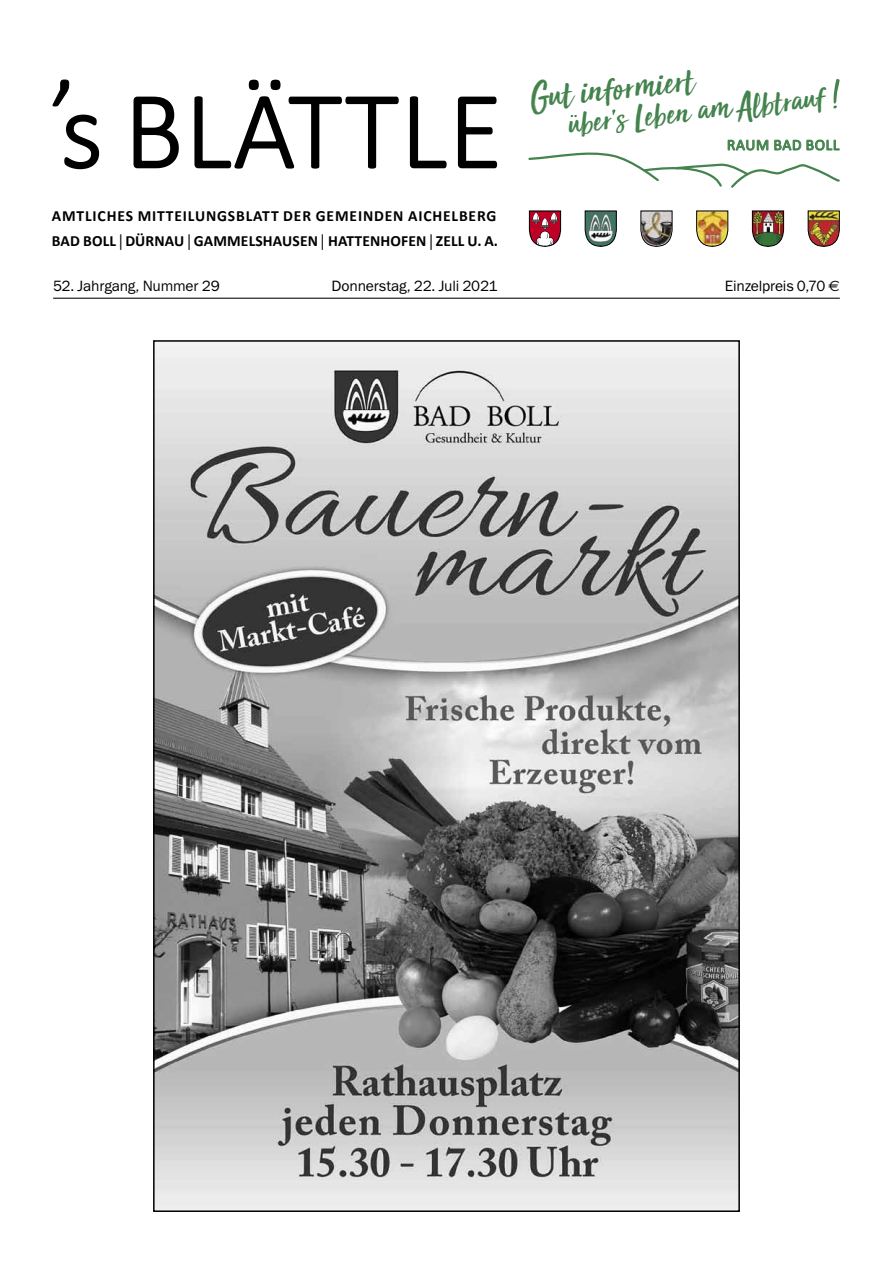
<style>
.page{position:relative;width:893px;height:1263px;background:#fff}
.page>*{position:absolute;margin:0;border:0;box-sizing:border-box;transform-origin:0 0}
.t1{font:300 110.85px "Calibri";letter-spacing:.015em;color:#000}
.t2{font:39.3px "Sun Valley";color:#44834d}
.t3{font:36px "Sun Valley";color:#44834d}
.t4{font:700 15.6px/24.5px "Calibri";letter-spacing:.045em;color:#000}
.t5{font:15.6px "Calibri";letter-spacing:.04em;color:#44834d}
.t6{font:15px "Franklin Gothic Book ITC";letter-spacing:-.015em;color:#000}
.s1{font-family:"Frutiger";font-weight:300}
.s2{font-family:"Euro Sans"}
</style>
<div class="page">
<svg style="left:64px;top:114px;width:36px;height:56px"></svg>
<svg style="left:133px;top:96px;width:46px;height:73px"></svg>
<svg style="left:194px;top:79px;width:205px;height:90px"></svg>
<svg style="left:409px;top:96px;width:38px;height:73px"></svg>
<svg style="left:457px;top:96px;width:41px;height:73px"></svg>
<svg style="left:528px;top:139px;width:312px;height:49px"></svg>
<svg style="left:571px;top:79px;width:269px;height:38px"></svg>
<svg style="left:52px;top:79px;width:18px;height:28px"></svg>
<svg style="left:529px;top:210px;width:32px;height:37px"></svg>
<svg style="left:584px;top:210px;width:33px;height:37px"></svg>
<svg style="left:640px;top:210px;width:33px;height:37px"></svg>
<svg style="left:696px;top:210px;width:33px;height:37px"></svg>
<svg style="left:752px;top:210px;width:32px;height:37px"></svg>
<svg style="left:807px;top:210px;width:33px;height:37px"></svg>
<hr style="left:53px;top:298px;width:787px;height:1px;background:#000">
<img style="left:156px;top:343px;width:581px;height:866px">
<h1 class="t1" style="left:60px;top:62px;width:444px">s BLÄTTLE</h1>
<h2 class="t2" style="left:528px;top:64px;width:165px;rotate:-6deg">Gut informiert</h2>
<h3 class="t3" style="left:565px;top:94px;width:259px;rotate:-6deg">uber s Leben am Albtrauf</h3>
<p class="t5" style="left:727px;top:135px;width:114px">RAUM BAD BOLL</p>
<p class="t4" style="left:52px;top:204px;width:448px">AMTLICHES MITTEILUNGSBLATT DER GEMEINDEN AICHELBERG<br>BAD BOLL <span class="s1">|</span> DÜRNAU <span class="s1">|</span> GAMMELSHAUSEN <span class="s1">|</span> HATTENHOFEN <span class="s1">|</span> ZELL U. A.</p>
<p class="t6" style="left:53px;top:276px;width:168px">52. Jahrgang, Nummer 29</p>
<p class="t6" style="left:332px;top:276px;width:168px">Donnerstag, 22. Juli 2021</p>
<p class="t6" style="left:725px;top:276px;width:116px">Einzelpreis 0,70 <span class="s2">€</span></p>
</div>
